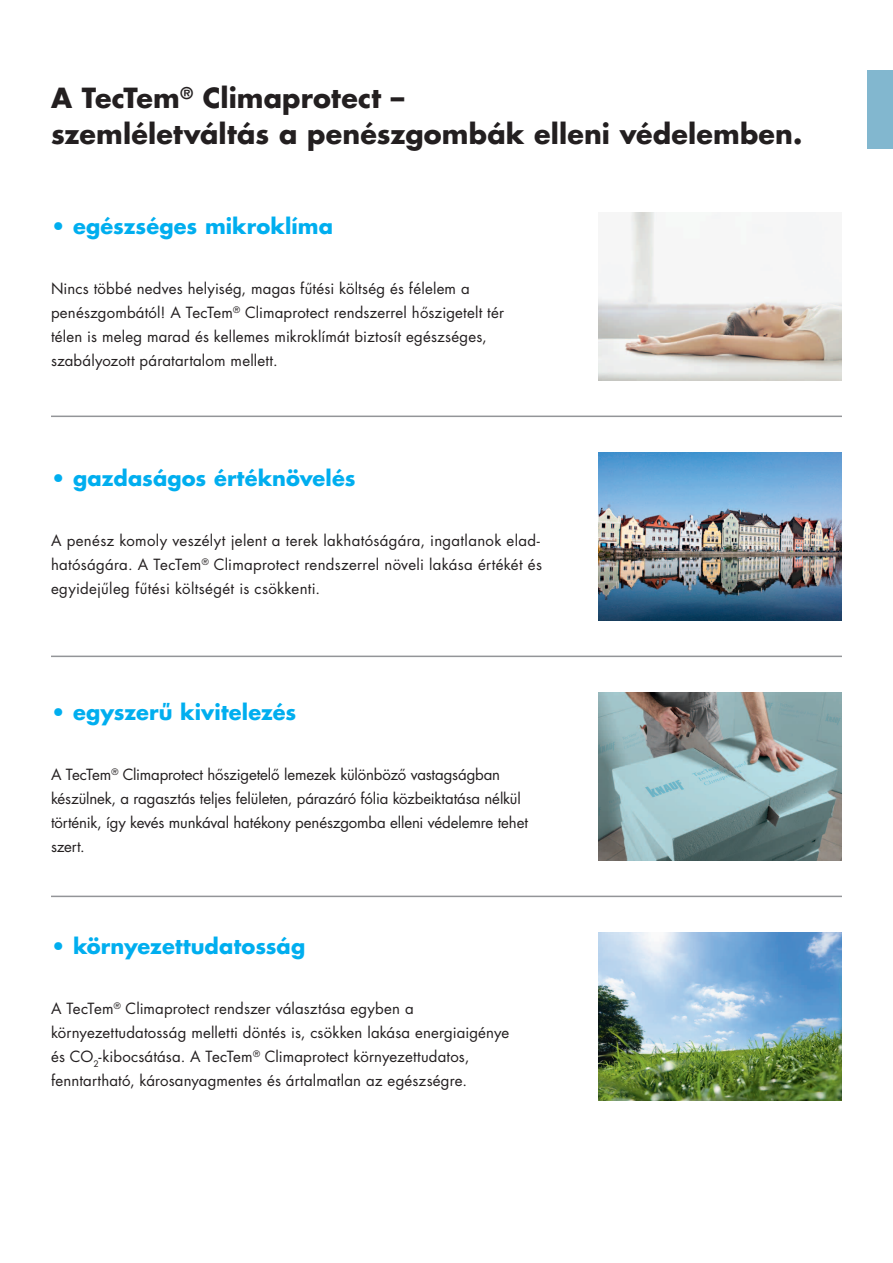
<style>
.page{position:relative;width:893px;height:1263px;background:#fff}
.page>*{position:absolute;margin:0;border:0;box-sizing:border-box;transform-origin:0 0}
.t1{font:700 27px/36px "Futura LT Pro";letter-spacing:.005em;color:#231f20}
.t2{font:700 21px "Futura LT Pro";letter-spacing:.005em;color:#00aeef}
.t3{font:15px/24px "Futura LT Pro";letter-spacing:.01em;color:#231f20}
.t4{font:15px/24px "Futura LT Pro";letter-spacing:-.01em;color:#231f20}
</style>
<div class="page">
<img style="left:598px;top:212px;width:244px;height:168px">
<img style="left:598px;top:452px;width:244px;height:168px">
<hr style="left:51px;top:416px;width:791px;height:1px;background:#939598">
<hr style="left:51px;top:656px;width:791px;height:1px;background:#939598">
<hr style="left:51px;top:896px;width:791px;height:1px;background:#939598">
<img style="left:598px;top:692px;width:244px;height:168px">
<img style="left:598px;top:932px;width:244px;height:168px">
<div style="left:867px;top:70px;width:26px;height:78px;background:#82b7cf"></div>
<h1 class="t1" style="left:51px;top:79px;width:753px">A TecTem<sup>®</sup> Climaprotect –<br>szemléletváltás a penészgombák elleni védelemben.</h1>
<h2 class="t2" style="left:51px;top:210px;width:284px">• egészséges mikroklíma</h2>
<p class="t3" style="left:51px;top:276px;width:455px">Nincs többé nedves helyiség, magas fűtési költség és félelem a penészgombától! A TecTem<sup>®</sup> Climaprotect rendszerrel hőszigetelt tér télen is meleg marad és kellemes mikroklímát biztosít egészséges, szabályozott páratartalom mellett.</p>
<h2 class="t2" style="left:51px;top:462px;width:306px">• gazdaságos értéknövelés</h2>
<p class="t3" style="left:51px;top:528px;width:493px">A penész komoly veszélyt jelent a terek lakhatóságára, ingatlanok elad&shy;hatóságára. A TecTem<sup>®</sup> Climaprotect rendszerrel növeli lakása értékét és egyidejűleg fűtési költségét is csökkenti.</p>
<h2 class="t2" style="left:51px;top:696px;width:247px">• egyszerű kivitelezés</h2>
<p class="t4" style="left:51px;top:762px;width:478px">A TecTem<sup>®</sup> Climaprotect hőszigetelő lemezek különböző vastagságban készülnek, a ragasztás teljes felületen, párazáró fólia közbeiktatása nélkül történik, így kevés munkával hatékony penészgomba elleni védelemre tehet szert.</p>
<h2 class="t2" style="left:51px;top:930px;width:256px">• környezettudatosság</h2>
<p class="t3" style="left:51px;top:996px;width:460px">A TecTem<sup>®</sup> Climaprotect rendszer választása egyben a környezettudatosság melletti döntés is, csökken lakása energiaigénye és CO<sub>2</sub>-kibocsátása. A TecTem<sup>®</sup> Climaprotect környezettudatos, fenntartható, károsanyagmentes és ártalmatlan az egészségre.</p>
</div>
